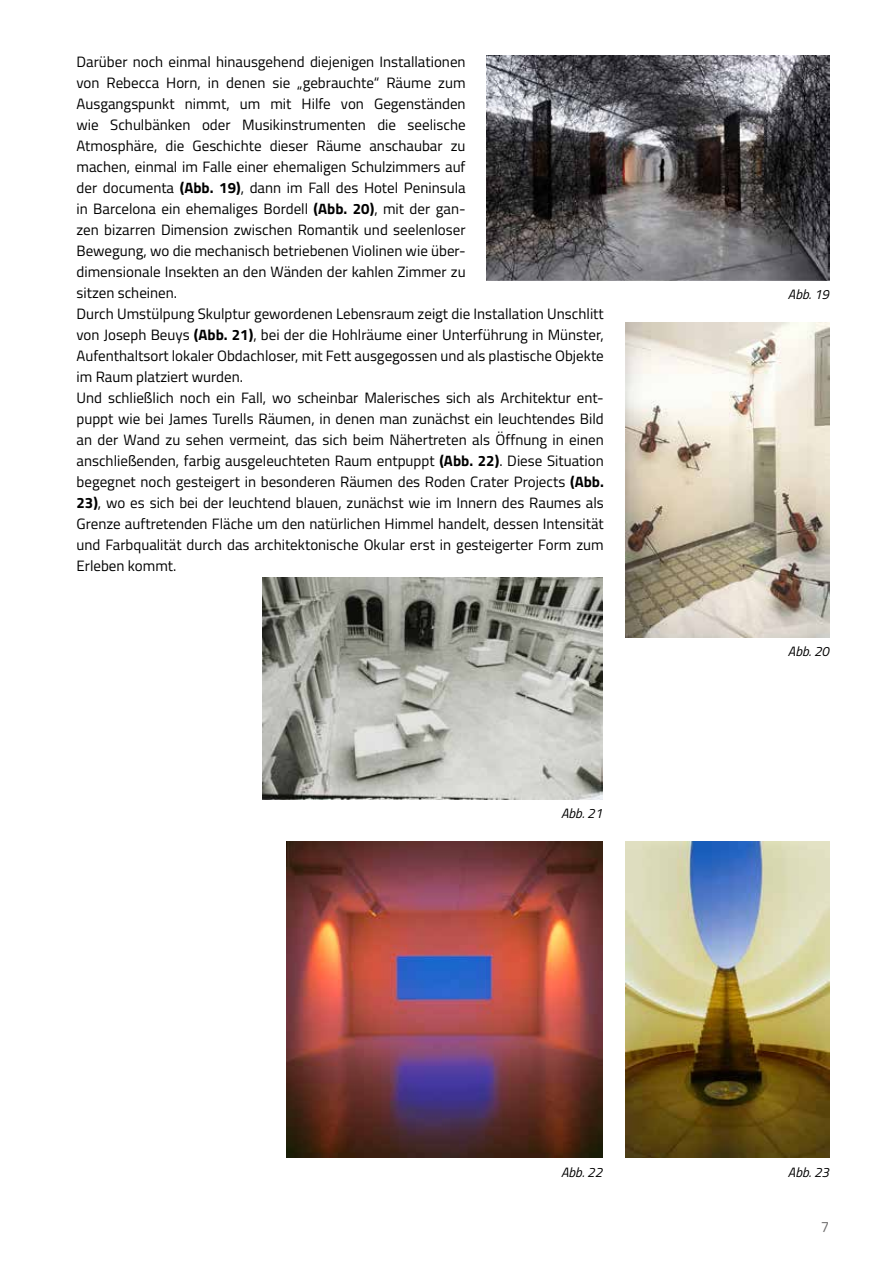
<style>
.page{position:relative;width:893px;height:1263px;background:#fff}
.page>*{position:absolute;margin:0;border:0;box-sizing:border-box;transform-origin:0 0}
.t1{font:15px/21px "Titillium";color:#000}
.t2{font:15px "Titillium";color:#706f6f}
.t3{font:italic 13.5px "Titillium";color:#000}
.s1{font-weight:700}
</style>
<div class="page">
<img style="left:487px;top:55px;width:342px;height:225px">
<img style="left:625px;top:323px;width:204px;height:315px">
<img style="left:262px;top:578px;width:340px;height:221px">
<img style="left:287px;top:842px;width:315px;height:316px">
<img style="left:625px;top:842px;width:204px;height:316px">
<p class="t1" style="left:77px;top:50px;width:529px">Darüber noch einmal hinausgehend diejenigen Installationen<br>von Rebecca Horn, in denen sie „gebrauchte“ Räume zum<br>Ausgangspunkt nimmt, um mit Hilfe von Gegenständen<br>wie Schulbänken oder Musikinstrumenten die seelische<br>Atmosphäre, die Geschichte dieser Räume anschaubar zu<br>machen, einmal im Falle einer ehemaligen Schulzimmers auf<br>der documenta <span class="s1">(Abb. 19)</span>, dann im Fall des Hotel Peninsula<br>in Barcelona ein ehemaliges Bordell <span class="s1">(Abb. 20)</span>, mit der gan-<br>zen bizarren Dimension zwischen Romantik und seelenloser<br>Bewegung, wo die mechanisch betriebenen Violinen wie über-<br>dimensionale Insekten an den Wänden der kahlen Zimmer zu<br>sitzen scheinen.<br>Durch Umstülpung Skulptur gewordenen Lebensraum zeigt die Installation Unschlitt von Joseph Beuys <span class="s1">(Abb. 21)</span>, bei der die Hohlräume einer Unterführung in Münster, Aufenthaltsort lokaler Obdachloser, mit Fett ausgegossen und als plastische Objekte im Raum platziert wurden.<br>Und schließlich noch ein Fall, wo scheinbar Malerisches sich als Architektur ent&shy;puppt wie bei James Turells Räumen, in denen man zunächst ein leuchtendes Bild an der Wand zu sehen vermeint, das sich beim Nähertreten als Öffnung in einen anschließenden, farbig ausgeleuchteten Raum entpuppt <span class="s1">(Abb. 22)</span>. Diese Situation begegnet noch gesteigert in besonderen Räumen des Roden Crater Projects <span class="s1">(Abb.<br>23)</span>, wo es sich bei der leuchtend blauen, zunächst wie im Innern des Raumes als Grenze auftretenden Fläche um den natürlichen Himmel handelt, dessen Intensität und Farbqualität durch das architektonische Okular erst in gesteigerter Form zum Erleben kommt.</p>
<p class="t3" style="left:561px;top:803px;width:43px">Abb. 21</p>
<p class="t3" style="left:788px;top:284px;width:43px">Abb. 19</p>
<p class="t3" style="left:788px;top:641px;width:43px">Abb. 20</p>
<p class="t3" style="left:561px;top:1162px;width:43px">Abb. 22</p>
<p class="t3" style="left:788px;top:1162px;width:43px">Abb. 23</p>
<p class="t2" style="left:821px;top:1216px;width:10px">7</p>
</div>
